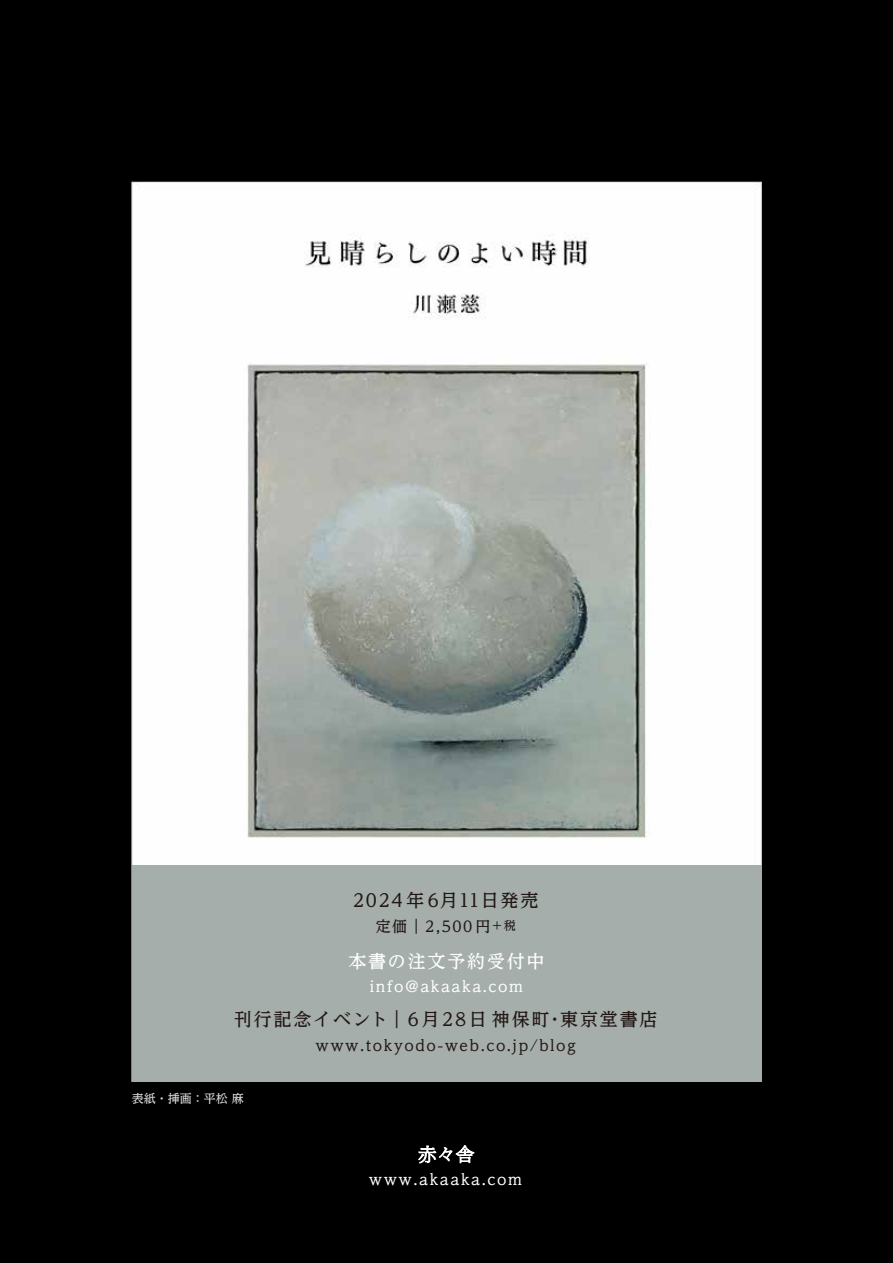
<style>
.page{position:relative;width:893px;height:1263px;background:#000}
.page>*{position:absolute;margin:0;border:0;box-sizing:border-box;transform-origin:0 0}
.t1{font:500 18px "Reim Ythz Pro";letter-spacing:.1em;color:#221815}
.t2{font:500 18px "Reim Ythz Pro";letter-spacing:.1em;color:#fff}
.t3{font:500 15px "Reim Ythz Pro";letter-spacing:.1em;color:#221815}
.t4{font:500 15px "Reim Ythz Pro";letter-spacing:.1em;color:#fff}
.t5{font:500 12px "Reim Ythz Pro";color:#dcdddd}
.s1{font-size:12px}
</style>
<div class="page">
<img style="left:132px;top:181px;width:629px;height:684px">
<svg style="left:418px;top:1145px;width:56px;height:19px"></svg>
<div style="left:132px;top:865px;width:629px;height:217px;background:#a5aeab"></div>
<p class="t1" style="left:353px;top:885px;width:187px">2024年6月11日発売</p>
<p class="t3" style="left:376px;top:913px;width:141px">定価｜2,500円<span class="s1">＋税</span></p>
<p class="t2" style="left:348px;top:946px;width:198px">本書の注文予約受付中</p>
<p class="t4" style="left:370px;top:974px;width:155px">info@akaaka.com</p>
<p class="t1" style="left:234px;top:1005px;width:425px">刊行記念イベント｜6月28日神保町・東京堂書店</p>
<p class="t3" style="left:316px;top:1033px;width:262px">www.tokyodo-web.co.jp/blog</p>
<p class="t5" style="left:132px;top:1088px;width:113px">表紙・挿画：平松 麻</p>
<p class="t4" style="left:369px;top:1167px;width:155px">www.akaaka.com</p>
</div>
